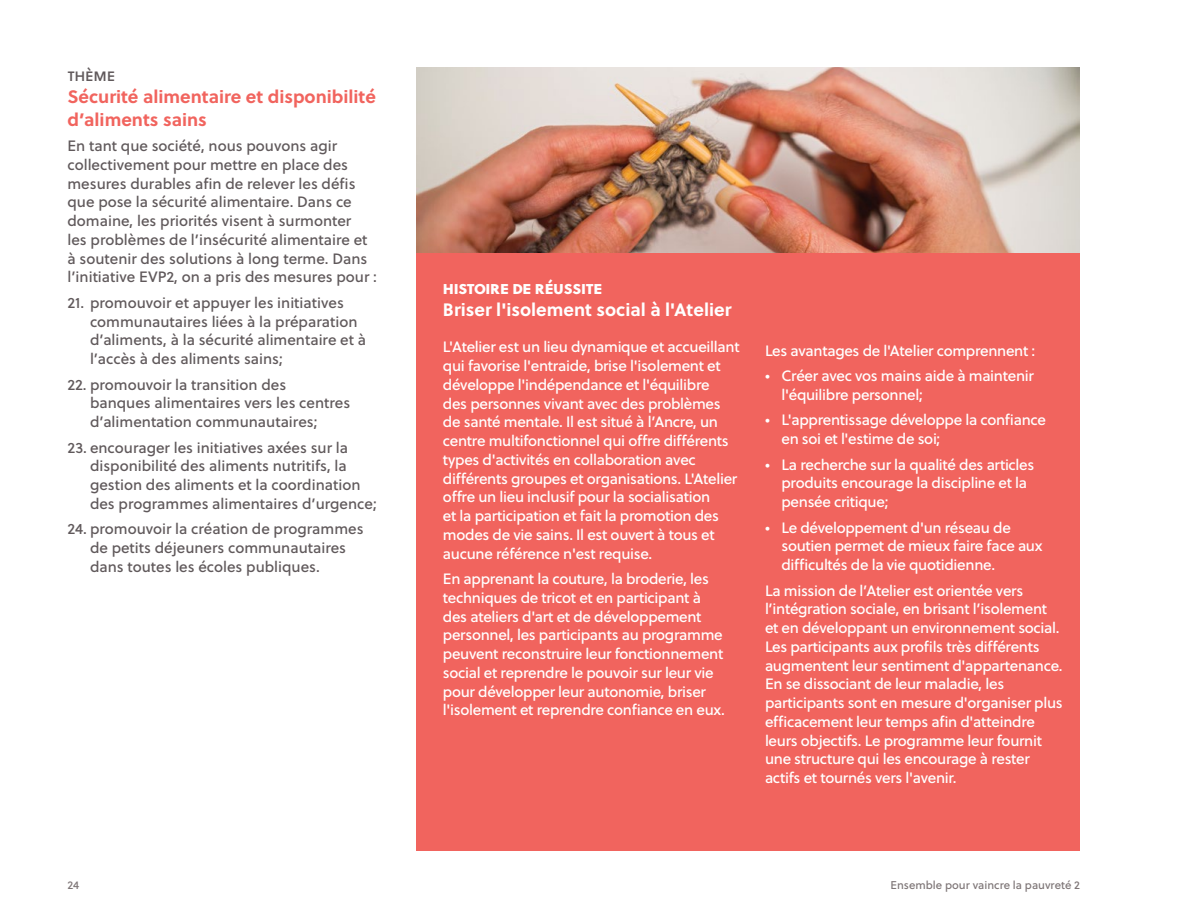
<style>
.page{position:relative;width:1188px;height:918px;background:#fff}
.page>*{position:absolute;margin:0;border:0;box-sizing:border-box;transform-origin:0 0}
.t1{font:700 18px/22.5px "Soleil";color:#f1645e}
.t2{font:700 18px "Soleil";color:#fff}
.t3{font:16.5px "Soleil Xb";letter-spacing:-.02em;color:#fff}
.t4{font:16.5px "Soleil Bk";letter-spacing:-.02em;color:#60595b}
.t5{font:15px/18.8px "Soleil Bk";letter-spacing:-.02em;color:#fff}
.t6{font:15px/18.8px "Soleil Bk";color:#60595b}
.t7{font:11.25px "Soleil Bk";color:#7e7677}
</style>
<div class="page">
<div style="left:416px;top:252px;width:664px;height:598px;background:#f1645e"></div>
<img style="left:416px;top:67px;width:664px;height:186px">
<p class="t4" style="left:68px;top:62px;width:49px">thème</p>
<p class="t1" style="left:68px;top:85px;width:310px">Sécurité alimentaire et disponibilité d’aliments sains</p>
<p class="t6" style="left:68px;top:136px;width:311px">En tant que société, nous pouvons agir collectivement pour mettre en place des mesures durables afin de relever les défis que pose la sécurité alimentaire. Dans ce domaine, les priorités visent à surmonter<br>les problèmes de l’insécurité alimentaire et à soutenir des solutions à long terme. Dans l’initiative EVP2, on a pris des mesures pour :</p>
<p class="t6" style="left:90px;top:293px;width:278px;text-indent:-22px">21. promouvoir et appuyer les initiatives communautaires liées à la préparation d’aliments, à la sécurité alimentaire et à l’accès à des aliments sains;</p>
<p class="t6" style="left:90px;top:374px;width:262px;text-indent:-22px">22. promouvoir la transition des banques alimentaires vers les centres d’alimentation communautaires;</p>
<p class="t6" style="left:90px;top:437px;width:288px;text-indent:-22px">23. encourager les initiatives axées sur la disponibilité des aliments nutritifs, la gestion des aliments et la coordination des programmes alimentaires d’urgence;</p>
<p class="t6" style="left:90px;top:519px;width:275px;text-indent:-22px">24. promouvoir la création de programmes de petits déjeuners communautaires dans toutes les écoles publiques.</p>
<p class="t3" style="left:443px;top:275px;width:161px">HISTOIRE DE RÉUSSITE</p>
<p class="t2" style="left:443px;top:296px;width:290px">Briser l'isolement social à l'Atelier</p>
<p class="t5" style="left:443px;top:337px;width:298px">L'Atelier est un lieu dynamique et accueillant qui favorise l'entraide, brise l'isolement et développe l'indépendance et l'équilibre<br>des personnes vivant avec des problèmes de santé mentale. Il est situé à l’Ancre, un centre multifonctionnel qui offre différents types d'activités en collaboration avec différents groupes et organisations. L'Atelier offre un lieu inclusif pour la socialisation<br>et la participation et fait la promotion des modes de vie sains. Il est ouvert à tous et aucune référence n'est requise.</p>
<p class="t5" style="left:443px;top:569px;width:283px">En apprenant la couture, la broderie, les techniques de tricot et en participant à des ateliers d'art et de développement personnel, les participants au programme peuvent reconstruire leur fonctionnement social et reprendre le pouvoir sur leur vie pour développer leur autonomie, briser l'isolement et reprendre confiance en eux.</p>
<p class="t5" style="left:765px;top:340px;width:272px">Les avantages de l'Atelier comprennent :</p>
<p class="t5" style="left:782px;top:366px;width:254px;text-indent:-16px">• Créer avec vos mains aide à maintenir l'équilibre personnel;</p>
<p class="t5" style="left:782px;top:410px;width:266px;text-indent:-16px">• L'apprentissage développe la confiance en soi et l'estime de soi;</p>
<p class="t5" style="left:782px;top:454px;width:254px;text-indent:-16px">• La recherche sur la qualité des articles produits encourage la discipline et la pensée critique;</p>
<p class="t5" style="left:782px;top:517px;width:263px;text-indent:-16px">• Le développement d'un réseau de soutien permet de mieux faire face aux difficultés de la vie quotidienne.</p>
<p class="t5" style="left:765px;top:580px;width:299px">La mission de l’Atelier est orientée vers l’intégration sociale, en brisant l’isolement et en développant un environnement social.<br>Les participants aux profils très différents augmentent leur sentiment d'appartenance.<br>En se dissociant de leur maladie, les participants sont en mesure d'organiser plus efficacement leur temps afin d'atteindre leurs objectifs. Le programme leur fournit une structure qui les encourage à rester actifs et tournés vers l'avenir.</p>
<p class="t7" style="left:68px;top:876px;width:13px">24</p>
<p class="t7" style="left:891px;top:876px;width:191px">Ensemble pour vaincre la pauvreté 2</p>
</div>
